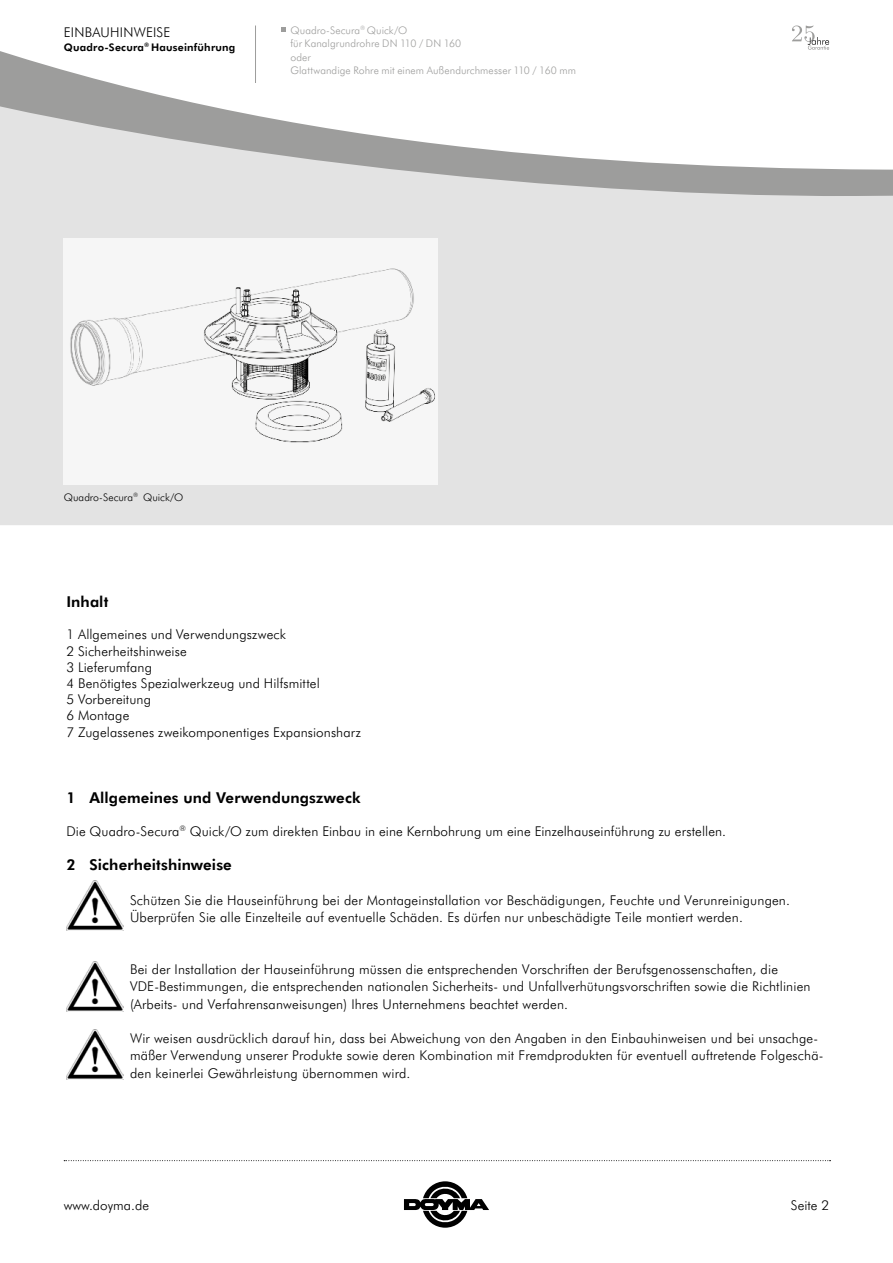
<style>
.page{position:relative;width:893px;height:1263px;background:#fff}
.page>*{position:absolute;margin:0;border:0;box-sizing:border-box;transform-origin:0 0}
.t1{font:700 15px "Futura BT";letter-spacing:.01em;color:#000}
.t2{font:300 13.5px/16.2px "Futura BT";letter-spacing:.01em;color:#000}
.t3{font:300 10.5px/13.5px "Futura BT";letter-spacing:.005em;color:#9d9d9c}
.t4{font:700 10.5px "Futura BT";letter-spacing:.02em;color:#000}
.t5{font:300 10.5px "Futura BT";color:#000}
</style>
<div class="page">
<svg style="left:404px;top:1181px;width:85px;height:47px"></svg>
<svg style="left:64px;top:1160px;width:767px;height:1px"></svg>
<div style="left:0;top:198px;width:893px;height:327px;background:#e3e3e3"></div>
<svg style="left:0;top:25px;width:893px;height:173px"></svg>
<svg style="left:792px;top:26px;width:37px;height:24px"></svg>
<hr style="left:255px;top:26px;width:1px;height:57px;background:#9d9d9c">
<svg style="left:281px;top:28px;width:5px;height:4px"></svg>
<img style="left:66px;top:881px;width:57px;height:50px">
<img style="left:66px;top:961px;width:57px;height:50px">
<img style="left:66px;top:1029px;width:57px;height:50px">
<img style="left:64px;top:238px;width:374px;height:247px">
<p class="t2" style="left:64px;top:24px;width:108px">EINBAUHINWEISE</p>
<p class="t4" style="left:64px;top:40px;width:173px">Quadro-Secura<sup>®</sup> Hauseinführung</p>
<p class="t3" style="left:290px;top:23px;width:287px">Quadro-Secura<sup>®</sup> Quick/O<br>für Kanalgrundrohre DN 110 / DN 160<br>oder<br>Glattwandige Rohre mit einem Außendurchmesser 110 / 160 mm</p>
<p class="t5" style="left:64px;top:490px;width:121px">Quadro-Secura<sup>®</sup> Quick/O</p>
<p class="t1" style="left:66px;top:591px;width:44px">Inhalt</p>
<p class="t2" style="left:66px;top:626px;width:296px">1 Allgemeines und Verwendungszweck<br>2 Sicherheitshinweise<br>3 Lieferumfang<br>4 Benötigtes Spezialwerkzeug und Hilfsmittel<br>5 Vorbereitung<br>6 Montage<br>7 Zugelassenes zweikomponentiges Expansionsharz</p>
<p class="t1" style="left:66px;top:787px;width:296px">1 Allgemeines und Verwendungszweck</p>
<p class="t2" style="left:66px;top:822px;width:661px">Die Quadro-Secura<sup>®</sup> Quick/O zum direkten Einbau in eine Kernbohrung um eine Einzelhauseinführung zu erstellen.</p>
<p class="t1" style="left:66px;top:854px;width:167px">2 Sicherheitshinweise</p>
<p class="t2" style="left:130px;top:891px;width:661px;line-height:17.2px">Schützen Sie die Hauseinführung bei der Montageinstallation vor Beschädigungen, Feuchte und Verunreinigungen.<br>Überprüfen Sie alle Einzelteile auf eventuelle Schäden. Es dürfen nur unbeschädigte Teile montiert werden.</p>
<p class="t2" style="left:130px;top:960px;width:682px;line-height:17.2px">Bei der Installation der Hauseinführung müssen die entsprechenden Vorschriften der Berufsgenossenschaften, die<br>VDE-Bestimmungen, die entsprechenden nationalen Sicherheits- und Unfallverhütungsvorschriften sowie die Richtlinien (Arbeits- und Verfahrensanweisungen) Ihres Unternehmens beachtet werden.</p>
<p class="t2" style="left:130px;top:1029px;width:695px;line-height:17.2px">Wir weisen ausdrücklich darauf hin, dass bei Abweichung von den Angaben in den Einbauhinweisen und bei unsachge&shy;mäßer Verwendung unserer Produkte sowie deren Kombination mit Fremdprodukten für eventuell auftretende Folgeschä&shy;den keinerlei Gewährleistung übernommen wird.</p>
<p class="t2" style="left:64px;top:1196px;width:87px">www.doyma.de</p>
<p class="t2" style="left:791px;top:1196px;width:40px">Seite 2</p>
</div>
